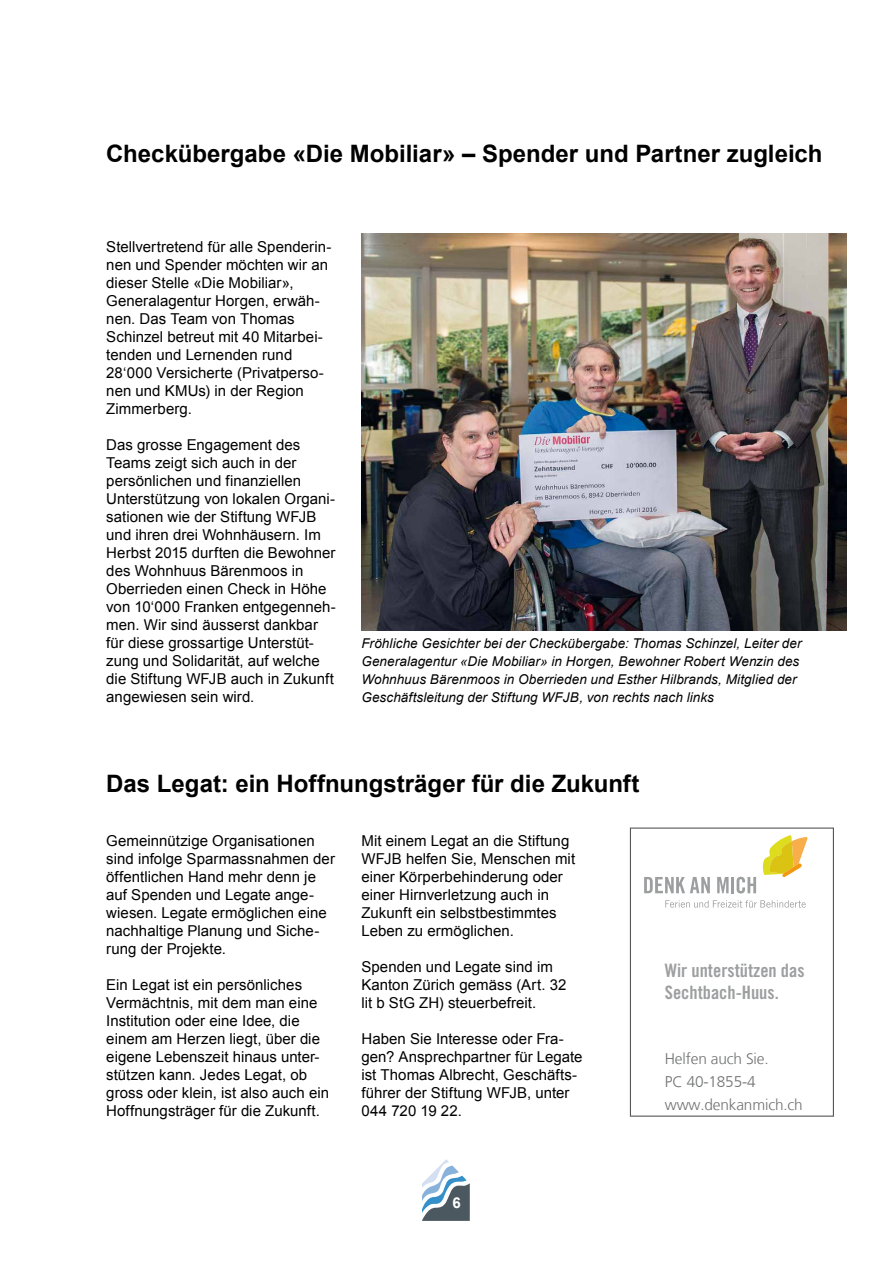
<style>
.page{position:relative;width:893px;height:1263px;background:#fff}
.page>*{position:absolute;margin:0;border:0;box-sizing:border-box;transform-origin:0 0}
.t1{font:700 24px "Arial";color:#000}
.t2{font:18.45px/21.6px "Trade Gothic Bold Cond Twenty";color:#9c9e9f}
.t3{font:15.45px/22.8px "Radio Fein";letter-spacing:-.01em;color:#707172}
.t4{font:15px/18px "Arial";letter-spacing:.005em;color:#000}
.t5{font:700 15px "Arial";color:#fff}
.t6{font:italic 13.5px/18px "Arial";letter-spacing:.005em;color:#000}
</style>
<div class="page">
<svg style="left:422px;top:1159px;width:48px;height:62px"></svg>
<img style="left:361px;top:234px;width:485px;height:396px">
<svg style="left:762px;top:835px;width:45px;height:42px"></svg>
<svg style="left:644px;top:877px;width:66px;height:16px"></svg>
<svg style="left:717px;top:877px;width:12px;height:16px"></svg>
<hr style="left:731px;top:877px;width:3px;height:16px;background:#9c9e9f">
<svg style="left:737px;top:877px;width:19px;height:16px"></svg>
<svg style="left:665px;top:900px;width:141px;height:8px"></svg>
<div style="left:630px;top:827px;width:204px;height:290px;border:1px solid #58585a"></div>
<h1 class="t1" style="left:106px;top:140px;width:718px">Checkübergabe «Die Mobiliar» – Spender und Partner zugleich</h1>
<p class="t4" style="left:106px;top:238px;width:227px">Stellvertretend für alle Spenderin&shy;nen und Spender möchten wir an dieser Stelle «Die Mobiliar»,<br>Generalagentur Horgen, erwäh&shy;nen. Das Team von Thomas<br>Schinzel betreut mit 40 Mitarbei&shy;tenden und Lernenden rund<br>28‘000 Versicherte (Privatperso&shy;nen und KMUs) in der Region<br>Zimmerberg.</p>
<p class="t4" style="left:106px;top:436px;width:231px">Das grosse Engagement des<br>Teams zeigt sich auch in der persönlichen und finanziellen<br>Unterstützung von lokalen Organi&shy;sationen wie der Stiftung WFJB und ihren drei Wohnhäusern. Im<br>Herbst 2015 durften die Bewohner des Wohnhuus Bärenmoos in<br>Oberrieden einen Check in Höhe von 10‘000 Franken entgegenneh&shy;men. Wir sind äusserst dankbar für diese grossartige Unterstüt&shy;zung und Solidarität, auf welche die Stiftung WFJB auch in Zukunft angewiesen sein wird.</p>
<p class="t6" style="left:361px;top:634px;width:442px">Fröhliche Gesichter bei der Checkübergabe: Thomas Schinzel, Leiter der Generalagentur «Die Mobiliar» in Horgen, Bewohner Robert Wenzin des Wohnhuus Bärenmoos in Oberrieden und Esther Hilbrands, Mitglied der Geschäftsleitung der Stiftung WFJB, von rechts nach links</p>
<h1 class="t1" style="left:106px;top:770px;width:535px">Das Legat: ein Hoffnungsträger für die Zukunft</h1>
<p class="t4" style="left:106px;top:832px;width:230px">Gemeinnützige Organisationen sind infolge Sparmassnahmen der öffentlichen Hand mehr denn je auf Spenden und Legate ange&shy;wiesen. Legate ermöglichen eine nachhaltige Planung und Siche&shy;rung der Projekte.</p>
<p class="t4" style="left:106px;top:976px;width:224px">Ein Legat ist ein persönliches<br>Vermächtnis, mit dem man eine<br>Institution oder eine Idee, die einem am Herzen liegt, über die eigene Lebenszeit hinaus unter&shy;stützen kann. Jedes Legat, ob gross oder klein, ist also auch ein<br>Hoffnungsträger für die Zukunft.</p>
<p class="t4" style="left:361px;top:832px;width:215px">Mit einem Legat an die Stiftung<br>WFJB helfen Sie, Menschen mit einer Körperbehinderung oder einer Hirnverletzung auch in<br>Zukunft ein selbstbestimmtes<br>Leben zu ermöglichen.</p>
<p class="t4" style="left:361px;top:958px;width:206px">Spenden und Legate sind im<br>Kanton Zürich gemäss (Art. 32 lit b StG ZH) steuerbefreit.</p>
<p class="t4" style="left:361px;top:1030px;width:223px">Haben Sie Interesse oder Fra&shy;gen? Ansprechpartner für Legate ist Thomas Albrecht, Geschäfts&shy;führer der Stiftung WFJB, unter<br>044 720 19 22.</p>
<p class="t2" style="left:665px;top:959px;width:141px">Wir unterstützen das<br>Sechtbach-Huus.</p>
<p class="t3" style="left:665px;top:1048px;width:139px">Helfen auch Sie.<br>PC 40-1855-4 www.denkanmich.ch</p>
<p class="t5" style="left:453px;top:1194px;width:10px">6</p>
</div>
